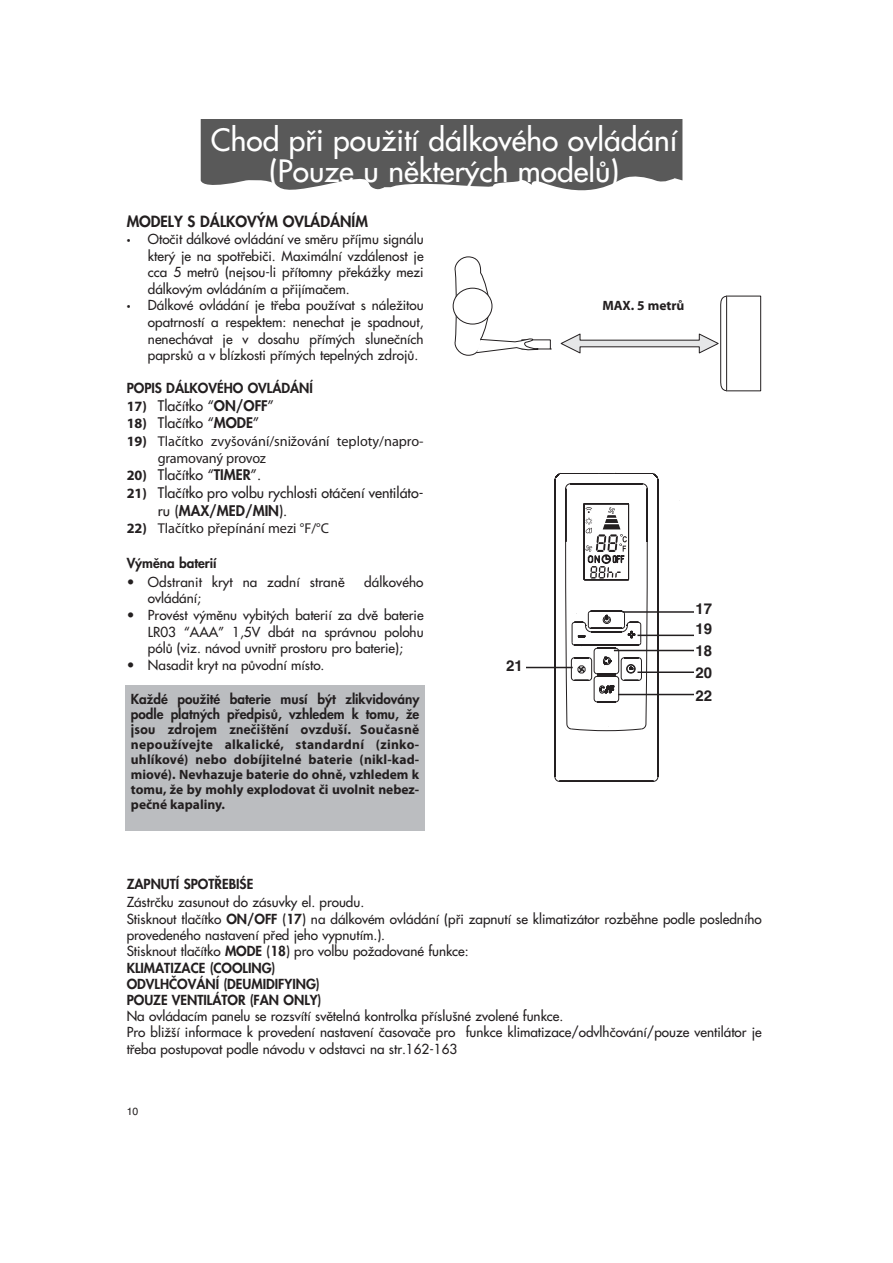
<style>
.page{position:relative;width:893px;height:1263px;background:#fff}
.page>*{position:absolute;margin:0;border:0;box-sizing:border-box;transform-origin:0 0}
.t1{font:500 30px/30.8px "Futura CE";color:#fff;text-align:center}
.t2{font:800 15px "Futura CE";color:#231f20}
.t3{font:700 15px/20.2px "Helvetica";color:#231f20}
.t4{font:500 14.25px/17.9px "Futura CE";color:#231f20}
.t5{font:14.25px/17.1px "Myriad Pro";color:#231f20}
.t6{font:500 13.5px/16.4px "Futura CE";color:#231f20;text-align:justify}
.t7{font:700 13.5px/15px "Myriad Pro";color:#231f20;text-align:justify}
.t8{font:800 13.5px/15px "Futura CE";color:#231f20;text-align:justify}
.t9{font:10.5px "Helvetica";color:#231f20}
.s1{font-family:"Myriad Pro";font-weight:400}
.s2{font-family:"Myriad Pro";font-weight:700}
.s3{font-weight:800}
.s4{font-weight:700}
</style>
<div class="page">
<div style="left:125px;top:685px;width:300px;height:145px;background:#bbbdc0"></div>
<svg style="left:201px;top:119px;width:481px;height:72px;background:#696969"></svg>
<div style="left:453px;top:288px;width:39px;height:36px;border:1px solid #231f20;border-radius:50%"></div>
<svg style="left:454px;top:256px;width:84px;height:100px"></svg>
<svg style="left:560px;top:296px;width:201px;height:95px"></svg>
<div style="left:592px;top:283px;width:102px;height:35px;background:#fff"></div>
<hr style="left:657px;top:479px;width:1px;height:298px;background:#231f20">
<hr style="left:554px;top:479px;width:1px;height:298px;background:#231f20">
<hr style="left:559px;top:781px;width:94px;height:1px;background:#231f20">
<svg style="left:554px;top:776px;width:5px;height:6px"></svg>
<svg style="left:653px;top:777px;width:5px;height:5px"></svg>
<svg style="left:554px;top:473px;width:104px;height:284px"></svg>
<hr style="left:637px;top:635px;width:57px;height:1px;background:#231f20">
<hr style="left:622px;top:611px;width:72px;height:2px;background:#231f20">
<hr style="left:614px;top:650px;width:80px;height:1px;background:#231f20">
<hr style="left:637px;top:672px;width:57px;height:1px;background:#231f20">
<hr style="left:618px;top:694px;width:76px;height:1px;background:#231f20">
<hr style="left:516px;top:667px;width:56px;height:1px;background:#231f20">
<div style="left:504px;top:658px;width:21px;height:18px;background:#fff"></div>
<h1 class="t1" style="left:211px;top:127px;width:468px">Chod pfii pouÏití dálkového ovládání (Pouze u nûkter˘ch modelÛ)</h1>
<p class="t2" style="left:127px;top:214px;width:243px">MODELY S DÁLKOV¯M OVLÁDÁNÍM</p>
<p class="t6" style="left:148px;top:232px;width:277px;text-indent:-21px"><span class="s1">•</span> Otoãit dálkové ovládání ve smûru pfiíjmu signálu kter˘ je na spotfiebiãi. Maximální vzdálenost je cca 5 metrÛ (nejsou-li pfiítomny pfiekáÏky mezi dálkov˘m ovládáním a pfiijímaãem.</p>
<p class="t6" style="left:148px;top:298px;width:277px;text-indent:-21px"><span class="s1">•</span> Dálkové ovládání je tfieba pouÏívat s náleÏitou opatrností a respektem: nenechat je spadnout, nenechávat je v dosahu pfiím˘ch sluneãních paprskÛ a v blízkosti pfiím˘ch tepeln˘ch zdrojÛ.</p>
<p class="t8" style="left:127px;top:381px;width:188px">POPIS DÁLKOVÉHO OVLÁDÁNÍ</p>
<p class="t4" style="left:127px;top:397px;width:149px"><span class="s2">17)</span> Tlaãítko “<span class="s3">ON/OFF</span>”</p>
<p class="t4" style="left:127px;top:415px;width:134px"><span class="s2">18)</span> Tlaãítko “<span class="s3">MODE</span>”</p>
<p class="t5" style="left:158px;top:433px;width:267px;text-indent:-31px"><span class="s4">19)</span> Tlačítko zvyšování/snižování teploty/napro&shy;gramovaný provoz</p>
<p class="t4" style="left:127px;top:467px;width:136px"><span class="s2">20)</span> Tlaãítko “<span class="s3">TIMER</span>”.</p>
<p class="t4" style="left:158px;top:485px;width:267px;text-indent:-31px"><span class="s2">21)</span> Tlaãítko pro volbu rychlosti otáãení ventiláto&shy;ru (<span class="s3">MAX/MED/MIN</span>).</p>
<p class="t5" style="left:127px;top:521px;width:204px"><span class="s4">22)</span> Tlačítko přepínání mezi °F/°C</p>
<p class="t8" style="left:127px;top:556px;width:91px">V˘mûna baterií</p>
<p class="t6" style="left:127px;top:575px;width:219px">• Odstranit kryt na zadní stranû</p>
<p class="t6" style="left:364px;top:575px;width:61px">dálkového</p>
<p class="t6" style="left:148px;top:591px;width:55px">ovládání;</p>
<p class="t6" style="left:148px;top:608px;width:277px;text-indent:-21px">• Provést v˘mûnu vybit˘ch baterií za dvû baterie LR03 “AAA” 1,5V dbát na správnou polohu pólÛ (viz. návod uvnitfi prostoru pro baterie);</p>
<p class="t6" style="left:127px;top:658px;width:199px">• Nasadit kryt na pÛvodní místo.</p>
<p class="t8" style="left:131px;top:693px;width:290px">KaÏdé pouÏité baterie musí b˘t zlikvidovány podle platn˘ch pfiedpisÛ, vzhledem k tomu, Ïe jsou zdrojem zneãi‰tûní ovzdu‰í. <span class="s2">Současně</span></p>
<p class="t7" style="left:131px;top:737px;width:290px">nepoužívejte alkalické, standardní (zinko&shy;uhlíkové) nebo dobíjitelné baterie (nikl-kad&shy;miové). Nevhazuje baterie do ohně, vzhledem k tomu, že by mohly explodovat či uvolnit nebez&shy;pečné kapaliny.</p>
<p class="t7" style="left:602px;top:298px;width:83px">MAX. 5 metrů</p>
<p class="t3" style="left:506px;top:657px;width:18px">21</p>
<p class="t3" style="left:695px;top:600px;width:18px">17<br>19</p>
<p class="t3" style="left:695px;top:663px;width:18px;line-height:23px">20<br>22</p>
<p class="t3" style="left:695px;top:642px;width:18px">18</p>
<p class="t8" style="left:127px;top:878px;width:128px">ZAPNUTÍ SPOT¤EBIÂE</p>
<p class="t6" style="left:127px;top:895px;width:636px;text-align:left">Zástrãku zasunout do zásuvky el. proudu.<br>Stisknout tlaãítko <span class="s3">ON/OFF</span> (<span class="s3">17</span>) na dálkovém ovládání (pfii zapnutí se klimatizátor rozbûhne podle posledního provedeného nastavení pfied jeho vypnutím.).<br>Stisknout tlaãítko <span class="s3">MODE</span> (<span class="s3">18</span>) pro volbu poÏadované funkce:<br><span class="s3">KLIMATIZACE (COOLING)<br>ODVLHâOVÁNÍ (DEUMIDIFYING)<br>POUZE VENTILÁTOR (FAN ONLY)</span></p>
<p class="t6" style="left:127px;top:1009px;width:636px;text-align:left">Na ovládacím panelu se rozsvítí svûtelná kontrolka pfiíslu‰né zvolené funkce.<br>Pro bliÏ‰í informace k provedení nastavení ãasovaãe pro funkce klimatizace/odvlhãování/pouze ventilátor je tfieba postupovat podle návodu v odstavci na str.162-163</p>
<p class="t9" style="left:127px;top:1108px;width:13px">10</p>
</div>
